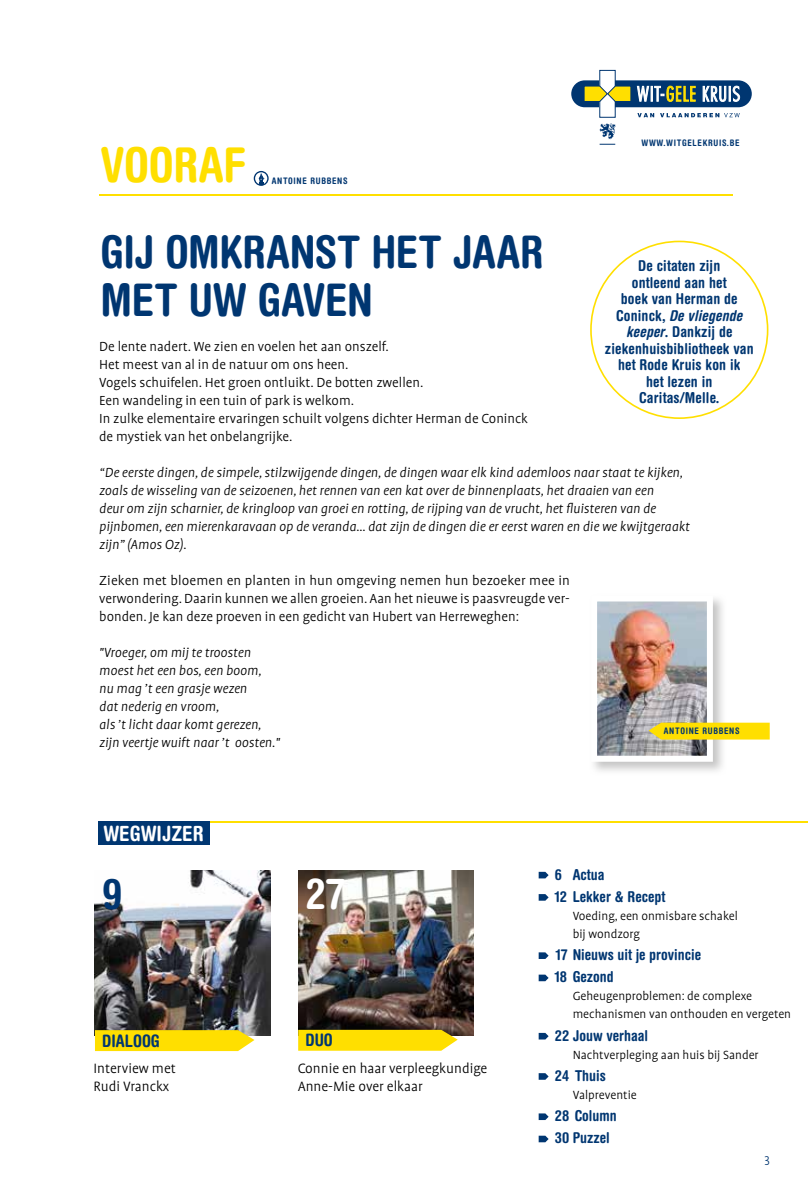
<style>
.page{position:relative;width:808px;height:1191px;background:#fff}
.page>*{position:absolute;margin:0;border:0;box-sizing:border-box;transform-origin:0 0}
.t1{font:700 condensed 48px "Helvetica Rounded LT Std";letter-spacing:-.005em;color:#ffdf00}
.t2{font:700 condensed 45px/48px "Helvetica Rounded LT Std";letter-spacing:-.005em;color:#003671}
.t3{font:700 condensed 42.6px "Helvetica Rounded LT Std";color:#fff}
.t4{font:700 condensed 42px "Helvetica Rounded LT Std";color:#003671}
.t5{font:700 condensed 21px "Helvetica Rounded LT Std";color:#fff}
.t6{font:700 condensed 17.1px "Helvetica Rounded LT Std";color:#003671}
.t7{font:300 15.45px/18px "Profile Pro";color:#000}
.t8{font:italic 300 15px/18px "Profile Pro";color:#000}
.t9{font:300 15px/18px "Profile Pro";color:#000}
.t10{font:700 condensed 15px/16.5px "Helvetica Rounded LT Std";color:#003671}
.t11{font:300 13.5px/18px "Profile Pro";color:#000}
.t12{font:300 13.2px "Profile Pro";color:#003671}
.t13{font:700 condensed 9px "Helvetica Rounded LT Std";letter-spacing:.075em;color:#003671}
.s1{font-style:italic}
</style>
<div class="page">
<hr style="left:99px;top:194px;width:634px;height:2px;background:#ffdf00">
<svg style="left:637px;top:113px;width:17px;height:4px"></svg>
<svg style="left:660px;top:113px;width:80px;height:4px"></svg>
<svg style="left:599px;top:124px;width:17px;height:21px"></svg>
<div style="left:571px;top:80px;width:181px;height:27px;background:#003671;border-radius:13px"></div>
<div style="left:600px;top:70px;width:15px;height:47px;background:#fff"></div>
<svg style="left:584px;top:86px;width:47px;height:16px"></svg>
<svg style="left:637px;top:86px;width:58px;height:16px"></svg>
<svg style="left:703px;top:86px;width:37px;height:16px"></svg>
<hr style="left:99px;top:821px;width:709px;height:1px;background:#ffdf00">
<div style="left:98px;top:821px;width:111px;height:24px;background:#003671"></div>
<img style="left:95px;top:871px;width:175px;height:164px">
<svg style="left:95px;top:1030px;width:159px;height:21px;background:#fcdd0b"></svg>
<img style="left:298px;top:870px;width:175px;height:165px">
<svg style="left:298px;top:1029px;width:160px;height:21px;background:#f2d409"></svg>
<svg style="left:539px;top:872px;width:10px;height:6px"></svg>
<svg style="left:539px;top:894px;width:10px;height:6px"></svg>
<svg style="left:539px;top:952px;width:10px;height:7px"></svg>
<svg style="left:539px;top:974px;width:10px;height:7px"></svg>
<svg style="left:539px;top:1033px;width:10px;height:6px"></svg>
<svg style="left:539px;top:1073px;width:10px;height:6px"></svg>
<svg style="left:539px;top:1113px;width:10px;height:7px"></svg>
<svg style="left:539px;top:1135px;width:10px;height:7px"></svg>
<svg style="left:590px;top:241px;width:178px;height:178px"></svg>
<svg style="left:254px;top:171px;width:15px;height:15px"></svg>
<img style="left:597px;top:596px;width:173px;height:165px">
<h1 class="t1" style="left:101px;top:136px;width:147px">vooraf</h1>
<p class="t13" style="left:272px;top:176px;width:77px">antoine rubbens</p>
<p class="t13" style="left:641px;top:138px;width:99px">www.witGelekruis.be</p>
<h2 class="t2" style="left:101px;top:227px;width:444px">Gij omkranst het jaar met uw Gaven</h2>
<p class="t10" style="left:605px;top:257px;width:150px;text-align:center">de citaten zijn<br>ontleend aan het<br>boek van herman de coninck, <span class="s1">De v liegende keeper</span>. dankzij de ziekenhuisbibliotheek van het rode kruis kon ik<br>het lezen in caritas/melle.</p>
<p class="t9" style="left:99px;top:338px;width:430px">De lente nadert. We zien en voelen het aan onszelf.<br>Het meest van al in de natuur om ons heen.<br>Vogels schuifelen. Het groen ontluikt. De botten zwellen.<br>Een wandeling in een tuin of park is welkom.<br>In zulke elementaire ervaringen schuilt volgens dichter Herman de Coninck de mystiek van het onbelangrijke.</p>
<p class="t8" style="left:99px;top:464px;width:592px">“De eerste dingen, de simpele, stilzwijgende dingen, de dingen waar elk kind ademloos naar staat te kijken, zoals de wisseling van de seizoenen, het rennen van een kat over de binnenplaats, het draaien van een<br>deur om zijn scharnier, de kringloop van groei en rotting, de rijping van de vrucht, het fluisteren van de pijnbomen, een mierenkaravaan op de veranda… dat zijn de dingen die er eerst waren en die we kwijtgeraakt zijn” (Amos Oz).</p>
<p class="t9" style="left:99px;top:572px;width:472px;text-align:justify">Zieken met bloemen en planten in hun omgeving nemen hun bezoeker mee in verwondering. Daarin kunnen we allen groeien. Aan het nieuwe is paasvreugde ver&shy;bonden. Je kan deze proeven in een gedicht van Hubert van Herreweghen:</p>
<p class="t8" style="left:99px;top:644px;width:182px">"Vroeger, om mij te troosten moest het een bos, een boom,<br>nu mag ’t een grasje wezen<br>dat nederig en vroom,<br>als ’t licht daar komt gerezen, zijn veertje wuift naar ’t oosten."</p>
<p class="t13" style="left:664px;top:725px;width:77px">antoine rubbens</p>
<h3 class="t5" style="left:103px;top:820px;width:102px">weGwijzer</h3>
<h3 class="t4" style="left:102px;top:868px;width:22px">9</h3>
<p class="t6" style="left:102px;top:1030px;width:59px">dialooG</p>
<p class="t7" style="left:94px;top:1059px;width:84px">Interview met<br>Rudi Vranckx</p>
<h3 class="t3" style="left:305px;top:868px;width:41px">27</h3>
<p class="t10" style="left:555px;top:862px;width:112px;line-height:22.2px">6 actua<br>12 lekker &amp; recept</p>
<p class="t11" style="left:573px;top:907px;width:167px">Voeding, een onmisbare schakel bij wondzorg</p>
<p class="t10" style="left:555px;top:943px;width:148px;line-height:22.2px">17 nieuws uit je provincie<br>18 Gezond</p>
<p class="t11" style="left:573px;top:987px;width:220px">Geheugenproblemen: de complexe mechanismen van onthouden en vergeten</p>
<p class="t10" style="left:555px;top:1026px;width:95px">22 jouw verhaal</p>
<p class="t11" style="left:573px;top:1046px;width:187px">Nachtverpleging aan huis bij Sander</p>
<p class="t10" style="left:555px;top:1067px;width:52px">24 thuis</p>
<p class="t11" style="left:573px;top:1086px;width:66px">Valpreventie</p>
<p class="t10" style="left:555px;top:1104px;width:63px;line-height:22.2px">28 column<br>30 Puzzel</p>
<h3 class="t3" style="left:326px;top:868px;width:22px">2</h3>
<p class="t6" style="left:305px;top:1029px;width:29px">duo</p>
<p class="t7" style="left:298px;top:1059px;width:191px">Connie en haar verpleegkundige<br>Anne-Mie over elkaar</p>
<p class="t12" style="left:764px;top:1151px;width:7px">3</p>
</div>
